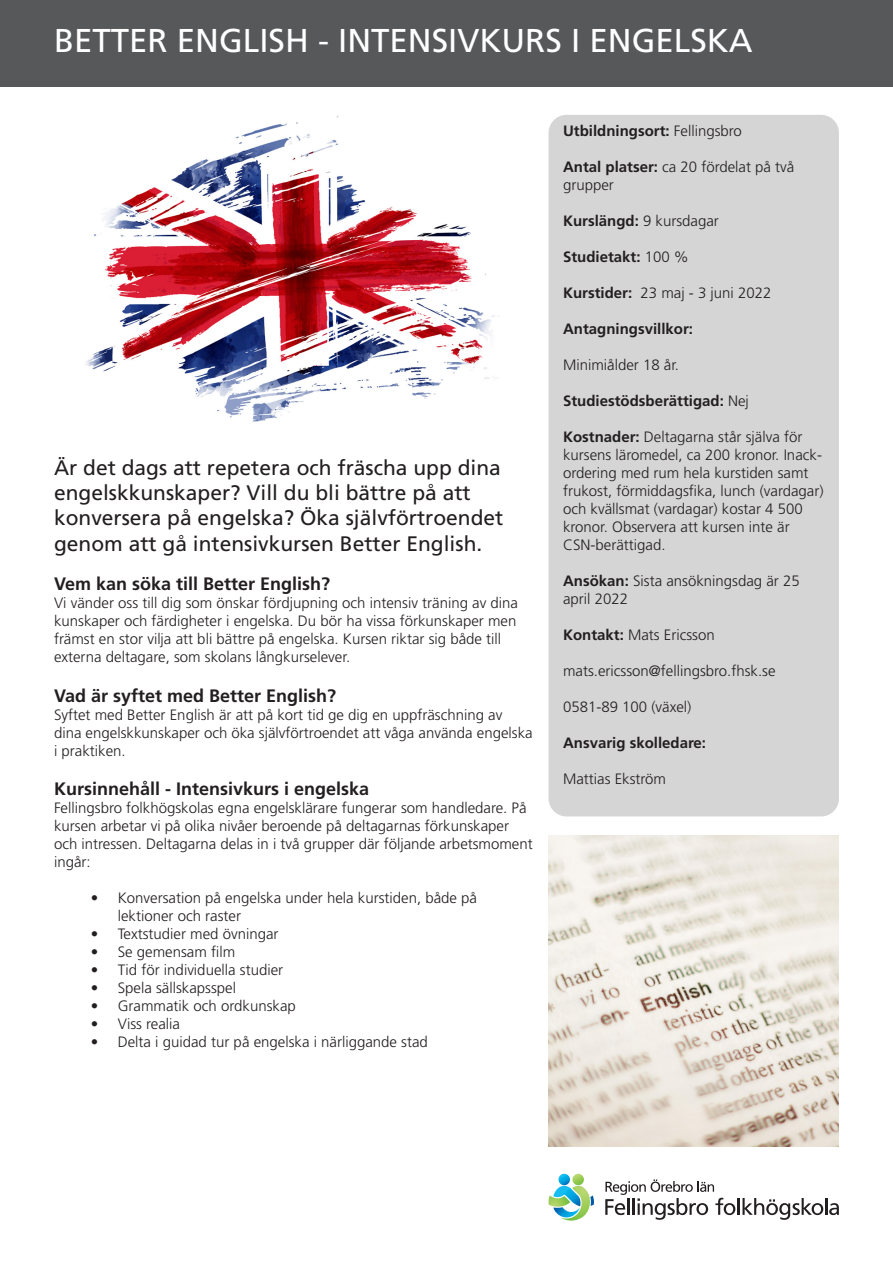
<style>
.page{position:relative;width:893px;height:1263px;background:#fff}
.page>*{position:absolute;margin:0;border:0;box-sizing:border-box;transform-origin:0 0}
.t1{font:33px "Frutiger LT Std";color:#fff}
.t2{font:21px/25.2px "Frutiger LT Std";color:#231f20}
.t3{font:700 18px "Frutiger LT Std";color:#231f20}
.t4{font:300 15px/18px "Frutiger LT Std";color:#231f20}
.t5{font:700 15px "Frutiger LT Std";color:#231f20}
.s1{font-weight:300}
.s2{font-weight:700}
</style>
<div class="page">
<div style="left:0;top:0;width:893px;height:86px;background:#57585a"></div>
<div style="left:549px;top:115px;width:290px;height:701px;background:#d5d5d6;border-radius:18px"></div>
<hr style="left:825px;top:1198px;width:3px;height:17px;background:#231f20">
<svg style="left:829px;top:1203px;width:10px;height:12px"></svg>
<svg style="left:605px;top:1179px;width:218px;height:41px"></svg>
<svg style="left:549px;top:1174px;width:45px;height:46px"></svg>
<img style="left:85px;top:115px;width:414px;height:307px">
<img style="left:549px;top:836px;width:290px;height:310px">
<p class="t1" style="left:54px;top:22px;width:700px">BETTER ENGLISH - INTENSIVKURS I ENGELSKA</p>
<p class="t2" style="left:54px;top:455px;width:451px">Är det dags att repetera och fräscha upp dina engelskkunskaper? Vill du bli bättre på att konversera på engelska? Öka självförtroendet genom att gå intensivkursen Better English.</p>
<p class="t3" style="left:54px;top:573px;width:278px">Vem kan söka till Better English?</p>
<p class="t4" style="left:54px;top:594px;width:466px">Vi vänder oss till dig som önskar fördjupning och intensiv träning av dina kunskaper och färdigheter i engelska. Du bör ha vissa förkunskaper men främst en stor vilja att bli bättre på engelska. Kursen riktar sig både till externa deltagare, som skolans långkurselever.</p>
<p class="t3" style="left:54px;top:685px;width:284px">Vad är syftet med Better English?</p>
<p class="t4" style="left:54px;top:706px;width:480px">Syftet med Better English är att på kort tid ge dig en uppfräschning av dina engelskkunskaper och öka självförtroendet att våga använda engelska i praktiken.</p>
<p class="t3" style="left:54px;top:779px;width:317px">Kursinnehåll - Intensivkurs i engelska</p>
<p class="t4" style="left:54px;top:799px;width:480px">Fellingsbro folkhögskolas egna engelsklärare fungerar som handledare. På kursen arbetar vi på olika nivåer beroende på deltagarnas förkunskaper och intressen. Deltagarna delas in i två grupper där följande arbetsmoment ingår:</p>
<p class="t4" style="left:118px;top:889px;width:361px;text-indent:-27px">• Konversation på engelska under hela kurstiden, både på lektioner och raster</p>
<p class="t4" style="left:91px;top:925px;width:189px">• Textstudier med övningar</p>
<p class="t4" style="left:91px;top:943px;width:146px">• Se gemensam film</p>
<p class="t4" style="left:91px;top:961px;width:194px">• Tid för individuella studier</p>
<p class="t4" style="left:91px;top:979px;width:147px">• Spela sällskapsspel</p>
<p class="t4" style="left:91px;top:997px;width:207px">• Grammatik och ordkunskap</p>
<p class="t4" style="left:91px;top:1015px;width:91px">• Viss realia</p>
<p class="t4" style="left:91px;top:1033px;width:339px">• Delta i guidad tur på engelska i närliggande stad</p>
<p class="t5" style="left:563px;top:122px;width:180px">Utbildningsort: <span class="s1">Fellingsbro</span></p>
<p class="t4" style="left:563px;top:158px;width:233px"><span class="s2">Antal platser:</span> ca 20 fördelat på två grupper</p>
<p class="t5" style="left:563px;top:212px;width:157px">Kurslängd: <span class="s1">9 kursdagar</span></p>
<p class="t5" style="left:563px;top:248px;width:127px">Studietakt: <span class="s1">100 %</span></p>
<p class="t4" style="left:563px;top:284px;width:210px"><span class="s2">Kurstider:</span> 23 maj - 3 juni 2022</p>
<p class="t5" style="left:563px;top:320px;width:132px">Antagningsvillkor:</p>
<p class="t4" style="left:563px;top:356px;width:118px">Minimiålder 18 år.</p>
<p class="t5" style="left:563px;top:392px;width:187px">Studiestödsberättigad: <span class="s1">Nej</span></p>
<p class="t4" style="left:563px;top:428px;width:262px"><span class="s2">Kostnader:</span> Deltagarna står själva för kursens läromedel, ca 200 kronor. Inack&shy;ordering med rum hela kurstiden samt frukost, förmiddagsfika, lunch (vardagar) och kvällsmat (vardagar) kostar 4 500 kronor. Observera att kursen inte är CSN-berättigad.</p>
<p class="t4" style="left:563px;top:572px;width:238px"><span class="s2">Ansökan:</span> Sista ansökningsdag är 25 april 2022</p>
<p class="t4" style="left:563px;top:626px;width:153px"><span class="s2">Kontakt:</span> Mats Ericsson</p>
<p class="t4" style="left:563px;top:662px;width:214px">mats.ericsson@fellingsbro.fhsk.se</p>
<p class="t4" style="left:563px;top:698px;width:130px">0581-89 100 (växel)</p>
<p class="t5" style="left:563px;top:734px;width:145px">Ansvarig skolledare:</p>
<p class="t4" style="left:563px;top:770px;width:105px">Mattias Ekström</p>
</div>
